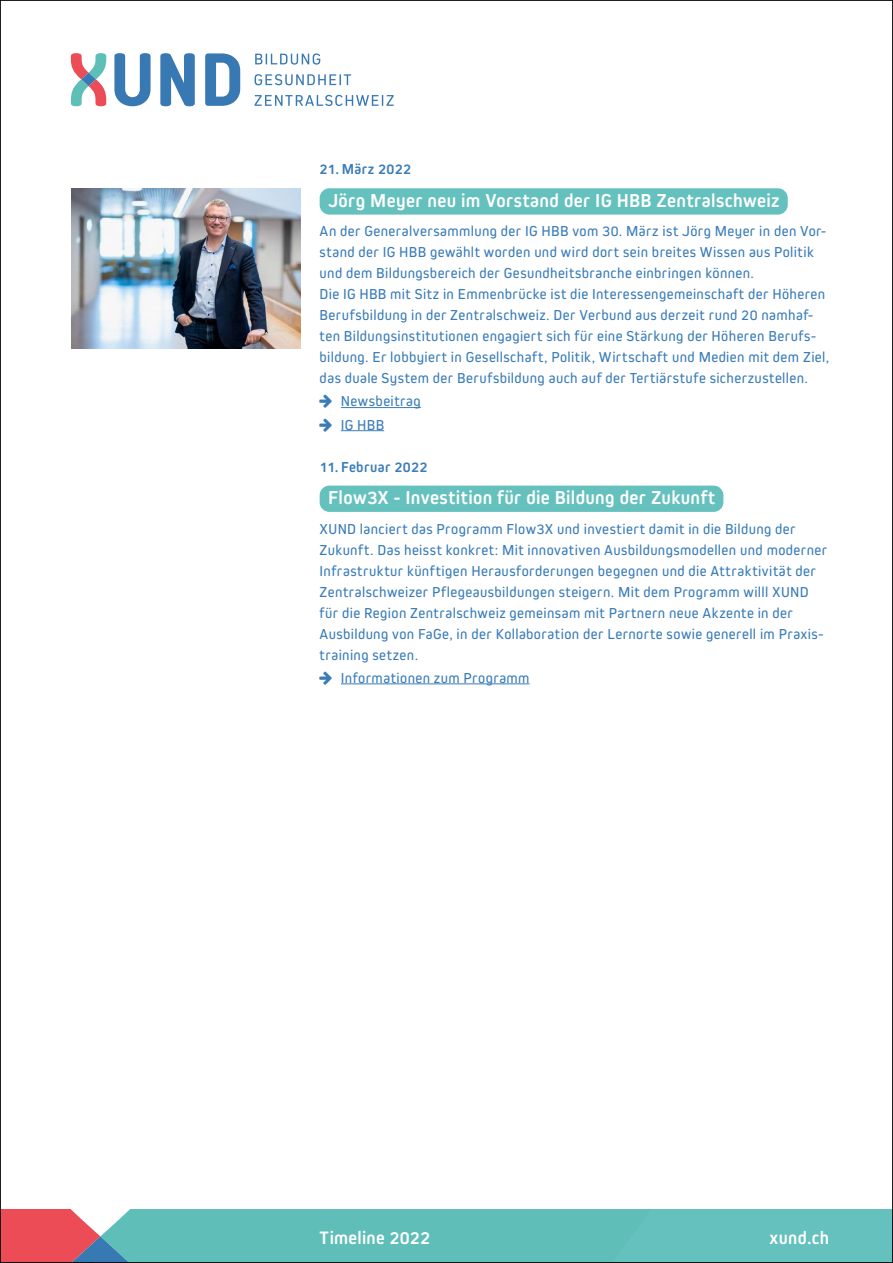
<style>
.page{position:relative;width:893px;height:1263px;background:#fff}
.page>*{position:absolute;margin:0;border:0;box-sizing:border-box;transform-origin:0 0}
.t1{font:700 19.5px "Kiro";letter-spacing:.015em;color:#fff}
.t2{font:700 18.75px "Kiro";letter-spacing:.015em;color:#fff}
.t3{font:15px/21px "Kiro";letter-spacing:.025em;color:#3a7cb8}
.t4{font:700 15px "Kiro";letter-spacing:.025em;color:#3a7cb8}
</style>
<div class="page">
<div style="left:578px;top:1210px;width:315px;height:53px;background:#65c1be"></div>
<svg style="left:2px;top:1210px;width:576px;height:51px;background:#76aeab"></svg>
<svg style="left:114px;top:53px;width:37px;height:53px"></svg>
<svg style="left:205px;top:53px;width:35px;height:53px"></svg>
<svg style="left:160px;top:53px;width:35px;height:53px"></svg>
<svg style="left:71px;top:53px;width:35px;height:53px"></svg>
<svg style="left:255px;top:53px;width:65px;height:12px"></svg>
<svg style="left:255px;top:74px;width:96px;height:11px"></svg>
<svg style="left:255px;top:95px;width:139px;height:11px"></svg>
<div style="left:320px;top:188px;width:468px;height:27px;background:#65c1be;border-radius:10px"></div>
<hr style="left:341px;top:407px;width:80px;height:1px;background:#3a7cb8">
<hr style="left:341px;top:430px;width:43px;height:1px;background:#3a7cb8">
<div style="left:320px;top:486px;width:403px;height:26px;background:#65c1be;border-radius:10px"></div>
<hr style="left:341px;top:683px;width:189px;height:1px;background:#3a7cb8">
<img style="left:71px;top:188px;width:229px;height:160px">
<p class="t4" style="left:320px;top:160px;width:93px">21. März 2022</p>
<h1 class="t1" style="left:328px;top:189px;width:453px">Jörg Meyer neu im Vorstand der IG HBB Zentralschweiz</h1>
<p class="t3" style="left:320px;top:220px;width:511px">An der Generalversammlung der IG HBB vom 30. März ist Jörg Meyer in den Vor&shy;stand der IG HBB gewählt worden und wird dort sein breites Wissen aus Politik und dem Bildungsbereich der Gesundheitsbranche einbringen können.<br>Die IG HBB mit Sitz in Emmenbrücke ist die Interessengemeinschaft der Höheren Berufsbildung in der Zentralschweiz. Der Verbund aus derzeit rund 20 namhaf&shy;ten Bildungsinstitutionen engagiert sich für eine Stärkung der Höheren Berufs&shy;bildung. Er lobbyiert in Gesellschaft, Politik, Wirtschaft und Medien mit dem Ziel, das duale System der Berufsbildung auch auf der Tertiärstufe sicherzustellen.</p>
<p class="t3" style="left:341px;top:389px;width:82px;line-height:23.1px">Newsbeitrag<br>IG HBB</p>
<p class="t4" style="left:320px;top:458px;width:109px">11. Februar 2022</p>
<h1 class="t1" style="left:328px;top:486px;width:389px">Flow3X - Investition für die Bildung der Zukunft</h1>
<p class="t3" style="left:320px;top:518px;width:509px">XUND lanciert das Programm Flow3X und investiert damit in die Bildung der Zukunft. Das heisst konkret: Mit innovativen Ausbildungsmodellen und moderner Infrastruktur künftigen Herausforderungen begegnen und die Attraktivität der Zentralschweizer Pflegeausbildungen steigern. Mit dem Programm willl XUND für die Region Zentralschweiz gemeinsam mit Partnern neue Akzente in der Ausbildung von FaGe, in der Kollaboration der Lernorte sowie generell im Praxis&shy;training setzen.</p>
<p class="t3" style="left:341px;top:667px;width:190px">Informationen zum Programm</p>
<p class="t2" style="left:320px;top:1226px;width:112px">Timeline 2022</p>
<p class="t2" style="left:770px;top:1226px;width:61px">xund.ch</p>
</div>
